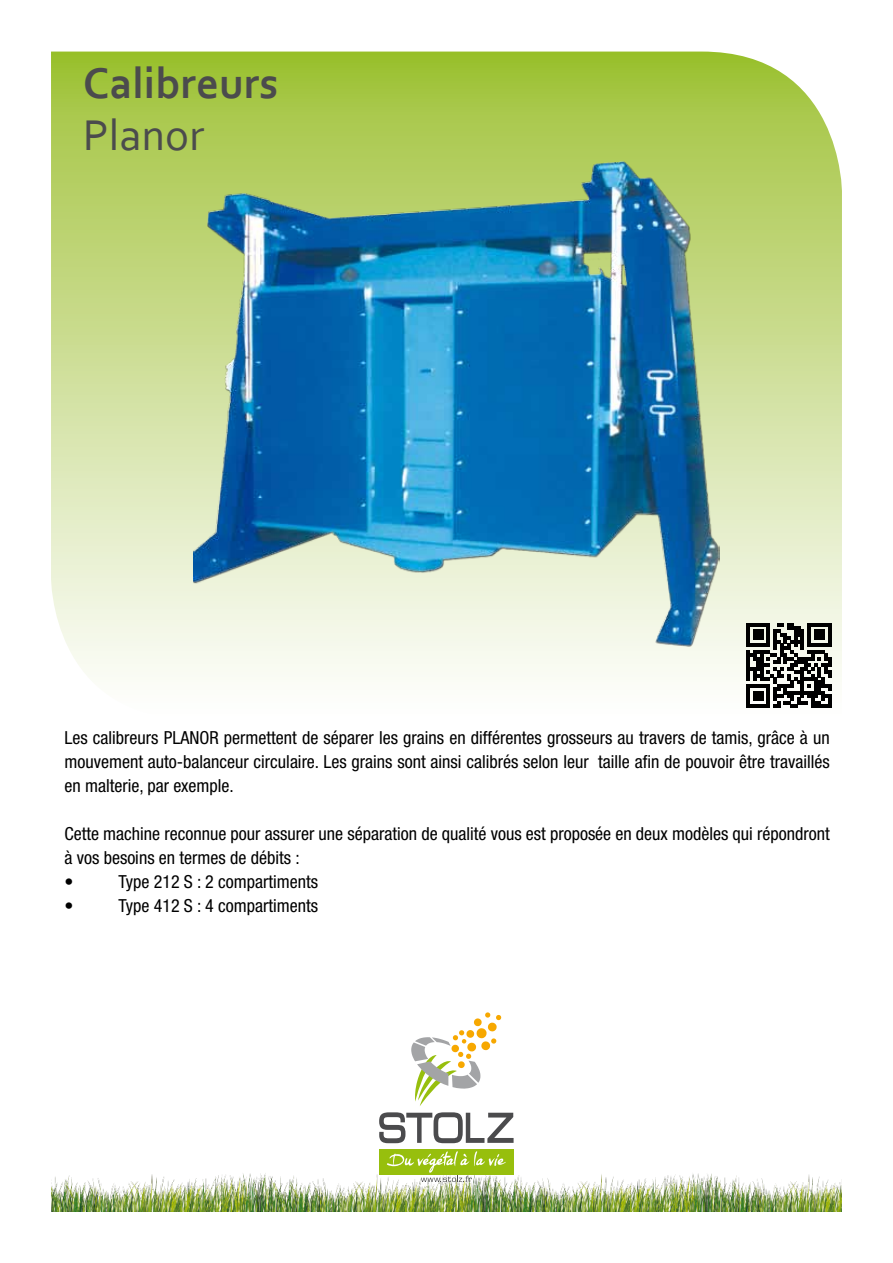
<style>
.page{position:relative;width:893px;height:1263px;background:#fff}
.page>*{position:absolute;margin:0;border:0;box-sizing:border-box;transform-origin:0 0}
.t1{font:700 45px "Corbel";color:#4b4b4d}
.t2{font:45px "Corbel";color:#4b4b4d}
.t3{font:condensed 18px/24px "Helvetica Neue LT Std";color:#000;text-align:justify}
</style>
<div class="page">
<img style="left:51px;top:1173px;width:791px;height:39px">
<svg style="left:51px;top:52px;width:791px;height:656px"></svg>
<svg style="left:746px;top:623px;width:85px;height:85px"></svg>
<svg style="left:379px;top:1112px;width:135px;height:31px"></svg>
<svg style="left:411px;top:1012px;width:90px;height:94px"></svg>
<div style="left:379px;top:1148px;width:135px;height:26px;background:#97bf0d"></div>
<svg style="left:387px;top:1151px;width:119px;height:31px"></svg>
<img style="left:194px;top:162px;width:525px;height:485px">
<h1 class="t1" style="left:83px;top:55px;width:197px">Calibreurs</h1>
<h1 class="t2" style="left:83px;top:108px;width:122px">Planor</h1>
<p class="t3" style="left:64px;top:725px;width:767px">Les calibreurs PLANOR permettent de séparer les grains en différentes grosseurs au travers de tamis, grâce à un mouvement auto-balanceur circulaire. Les grains sont ainsi calibrés selon leur taille afin de pouvoir être travaillés en malterie, par exemple.</p>
<p class="t3" style="left:64px;top:821px;width:767px;text-align:left">Cette machine reconnue pour assurer une séparation de qualité vous est proposée en deux modèles qui répondront à vos besoins en termes de débits :<br>•</p>
<p class="t3" style="left:118px;top:869px;width:201px">Type 212 S : 2 compartiments</p>
<p class="t3" style="left:64px;top:893px;width:10px">•</p>
<p class="t3" style="left:118px;top:893px;width:201px">Type 412 S : 4 compartiments</p>
</div>
